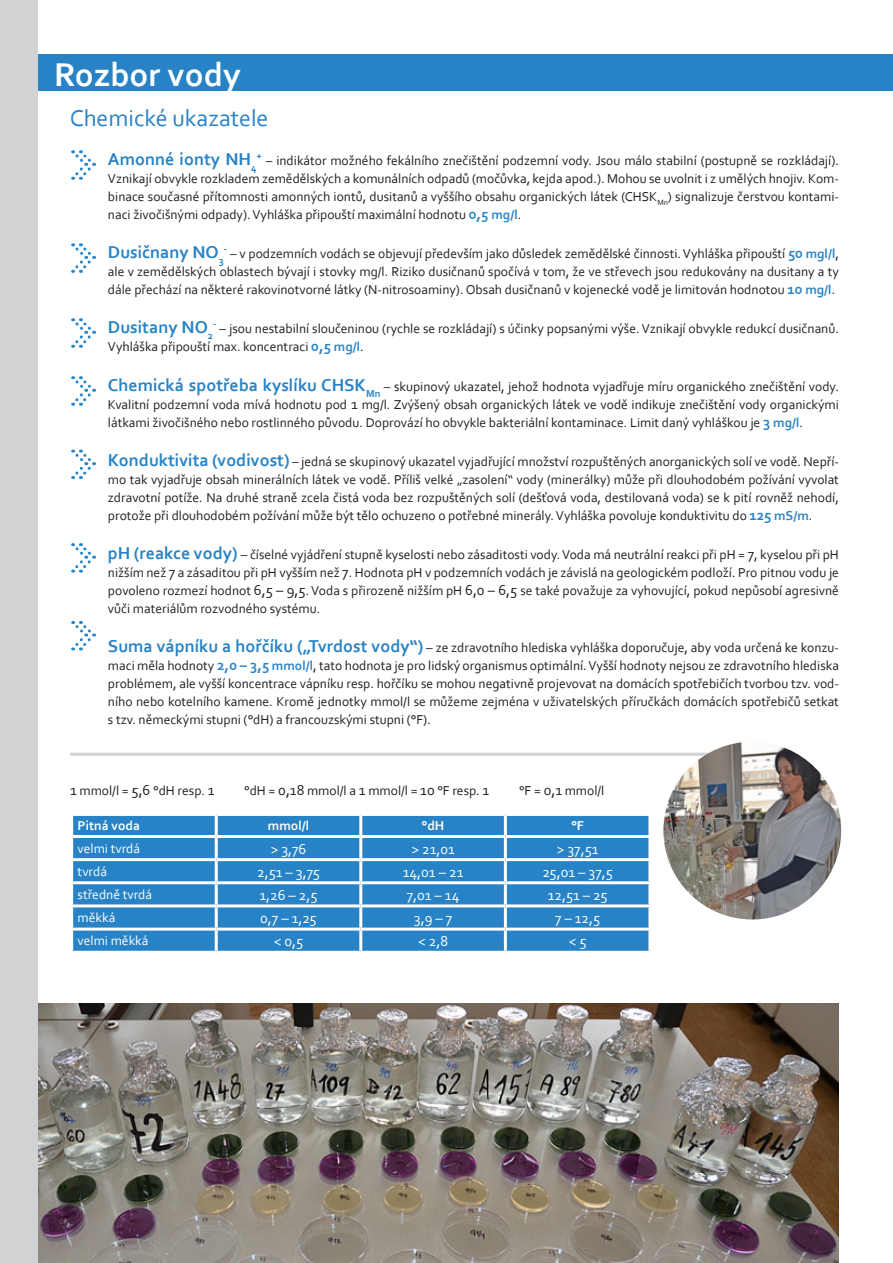
<style>
.page{position:relative;width:893px;height:1263px;background:#fff}
.page>*{position:absolute;margin:0;border:0;box-sizing:border-box;transform-origin:0 0}
.t1{font:700 34.5px "Corbel";color:#fff}
.t2{font:24px "Corbel";color:#2783c5}
.t3{font:700 18px "Corbel";color:#2783c5}
.t4{font:15px "Corbel";color:#fff}
.t5{font:13.5px/18px "Corbel";color:#231f20;text-align:justify}
.t6{font:13.5px "Corbel";color:#fff}
.t7{font:700 13.5px "Corbel";color:#fff}
.s1{font-weight:700;font-size:15px;color:#2783c5}
.s2{font-weight:700;color:#2783c5}
.s3{font-weight:700;font-size:18px;color:#2783c5}
.s4{font-size:15px}
</style>
<div class="page">
<img style="left:38px;top:1003px;width:801px;height:260px">
<div style="left:0;top:54px;width:893px;height:37px;background:#2783c5"></div>
<div style="left:73px;top:816px;width:575px;height:135px;background:#2783c5"></div>
<hr style="left:215px;top:816px;width:3px;height:19px;background:#fff">
<hr style="left:359px;top:816px;width:3px;height:19px;background:#fff">
<hr style="left:504px;top:816px;width:3px;height:19px;background:#fff">
<hr style="left:70px;top:835px;width:146px;height:3px;background:#fff">
<hr style="left:216px;top:835px;width:145px;height:3px;background:#fff">
<hr style="left:215px;top:838px;width:3px;height:20px;background:#fff">
<hr style="left:361px;top:835px;width:144px;height:3px;background:#fff">
<hr style="left:359px;top:838px;width:3px;height:20px;background:#fff">
<hr style="left:505px;top:835px;width:146px;height:3px;background:#fff">
<hr style="left:504px;top:838px;width:3px;height:20px;background:#fff">
<hr style="left:70px;top:858px;width:146px;height:3px;background:#fff">
<hr style="left:216px;top:858px;width:145px;height:3px;background:#fff">
<hr style="left:215px;top:861px;width:3px;height:20px;background:#fff">
<hr style="left:361px;top:858px;width:144px;height:3px;background:#fff">
<hr style="left:359px;top:861px;width:3px;height:20px;background:#fff">
<hr style="left:505px;top:858px;width:146px;height:3px;background:#fff">
<hr style="left:504px;top:861px;width:3px;height:20px;background:#fff">
<hr style="left:70px;top:881px;width:146px;height:3px;background:#fff">
<hr style="left:216px;top:881px;width:145px;height:3px;background:#fff">
<hr style="left:215px;top:884px;width:3px;height:20px;background:#fff">
<hr style="left:361px;top:881px;width:144px;height:3px;background:#fff">
<hr style="left:359px;top:884px;width:3px;height:20px;background:#fff">
<hr style="left:505px;top:881px;width:146px;height:3px;background:#fff">
<hr style="left:504px;top:884px;width:3px;height:20px;background:#fff">
<hr style="left:70px;top:904px;width:146px;height:3px;background:#fff">
<hr style="left:216px;top:904px;width:145px;height:3px;background:#fff">
<hr style="left:215px;top:907px;width:3px;height:20px;background:#fff">
<hr style="left:361px;top:904px;width:144px;height:3px;background:#fff">
<hr style="left:359px;top:907px;width:3px;height:20px;background:#fff">
<hr style="left:505px;top:904px;width:146px;height:3px;background:#fff">
<hr style="left:504px;top:907px;width:3px;height:20px;background:#fff">
<hr style="left:70px;top:927px;width:146px;height:3px;background:#fff">
<hr style="left:216px;top:927px;width:145px;height:3px;background:#fff">
<hr style="left:215px;top:930px;width:3px;height:21px;background:#fff">
<hr style="left:361px;top:927px;width:144px;height:3px;background:#fff">
<hr style="left:359px;top:930px;width:3px;height:21px;background:#fff">
<hr style="left:505px;top:927px;width:146px;height:3px;background:#fff">
<hr style="left:504px;top:930px;width:3px;height:21px;background:#fff">
<hr style="left:70px;top:753px;width:711px;height:3px;background:#d1d2d4">
<div style="left:0;top:0;width:38px;height:1263px;background:#d1d2d4"></div>
<svg style="left:71px;top:150px;width:25px;height:30px"></svg>
<svg style="left:71px;top:243px;width:25px;height:30px"></svg>
<svg style="left:71px;top:318px;width:25px;height:30px"></svg>
<svg style="left:71px;top:376px;width:25px;height:30px"></svg>
<svg style="left:71px;top:450px;width:25px;height:29px"></svg>
<svg style="left:71px;top:543px;width:25px;height:30px"></svg>
<svg style="left:71px;top:621px;width:25px;height:30px"></svg>
<img style="left:663px;top:742px;width:178px;height:177px;border-radius:89px">
<p class="t1" style="left:54px;top:53px;width:188px">Rozbor vody</p>
<p class="t2" style="left:70px;top:103px;width:200px">Chemické ukazatele</p>
<p class="t3" style="left:108px;top:148px;width:150px">Amonné ionty NH<sub>4</sub></p>
<p class="t5" style="left:108px;top:151px;width:732px;text-indent:149px"><sup>+</sup> – indikátor možného fekálního znečištění podzemní vody. Jsou málo stabilní (postupně se rozkládají).<br>Vznikají obvykle rozkladem zemědělských a komunálních odpadů (močůvka, kejda apod.). Mohou se uvolnit i z umělých hnojiv. Kom&shy;binace současné přítomnosti amonných iontů, dusitanů a vyššího obsahu organických látek (CHSK<sub>Mn</sub>) signalizuje čerstvou kontami&shy;naci živočišnými odpady). Vyhláška připouští maximální hodnotu <span class="s1">0,5</span> <span class="s2">mg/l</span>.</p>
<p class="t3" style="left:108px;top:241px;width:117px">Dusičnany NO<sub>3</sub></p>
<p class="t5" style="left:108px;top:244px;width:732px;text-indent:116px"><sup>-</sup> – v podzemních vodách se objevují především jako důsledek zemědělské činnosti. Vyhláška připouští <span class="s1">50</span> <span class="s2">mgl/l</span>, ale v zemědělských oblastech bývají i stovky mg/l. Riziko dusičnanů spočívá v tom, že ve střevech jsou redukovány na dusitany a ty dále přechází na některé rakovinotvorné látky (N-nitrosoaminy). Obsah dusičnanů v kojenecké vodě je limitován hodnotou <span class="s1">10</span> <span class="s2">mg/l</span>.</p>
<p class="t3" style="left:108px;top:316px;width:107px">Dusitany NO<sub>2</sub></p>
<p class="t5" style="left:108px;top:320px;width:732px;text-indent:105px"><sup>-</sup> – jsou nestabilní sloučeninou (rychle se rozkládají) s účinky popsanými výše. Vznikají obvykle redukcí dusičnanů.<br>Vyhláška připouští max. koncentraci <span class="s1">0,5</span> <span class="s2">mg/l</span>.</p>
<p class="t5" style="left:108px;top:377px;width:732px"><span class="s3">Chemická spotřeba kyslíku CHSK</span><sub>Mn</sub> – skupinový ukazatel, jehož hodnota vyjadřuje míru organického znečištění vody.<br>Kvalitní podzemní voda mívá hodnotu pod <span class="s4">1</span> mg/l. Zvýšený obsah organických látek ve vodě indikuje znečištění vody organickými látkami živočišného nebo rostlinného původu. Doprovází ho obvykle bakteriální kontaminace. Limit daný vyhláškou je <span class="s1">3</span> <span class="s2">mg/l</span>.</p>
<p class="t5" style="left:108px;top:452px;width:732px"><span class="s3">Konduktivita (vodivost)</span> – jedná se skupinový ukazatel vyjadřující množství rozpuštěných anorganických solí ve vodě. Nepří&shy;mo tak vyjadřuje obsah minerálních látek ve vodě. Příliš velké „zasolení“ vody (minerálky) může při dlouhodobém požívání vyvolat zdravotní potíže. Na druhé straně zcela čistá voda bez rozpuštěných solí (dešťová voda, destilovaná voda) se k pití rovněž nehodí, protože při dlouhodobém požívání může být tělo ochuzeno o potřebné minerály. Vyhláška povoluje konduktivitu do <span class="s1">125</span> <span class="s2">mS/m</span>.</p>
<p class="t5" style="left:108px;top:545px;width:732px"><span class="s3">pH (reakce vody)</span> – číselné vyjádření stupně kyselosti nebo zásaditosti vody. Voda má neutrální reakci při pH = <span class="s4">7</span>, kyselou při pH nižším než <span class="s4">7</span> a zásaditou při pH vyšším než <span class="s4">7</span>. Hodnota pH v podzemních vodách je závislá na geologickém podloží. Pro pitnou vodu je povoleno rozmezí hodnot <span class="s4">6,5 – 9,5</span>. Voda s přirozeně nižším pH <span class="s4">6,0 – 6,5</span> se také považuje za vyhovující, pokud nepůsobí agresivně vůči materiálům rozvodného systému.</p>
<p class="t5" style="left:108px;top:639px;width:732px"><span class="s3">Suma vápníku a hořčíku („Tvrdost vody“)</span> – ze zdravotního hlediska vyhláška doporučuje, aby voda určená ke konzu&shy;maci měla hodnoty <span class="s1">2,0 – 3,5</span> <span class="s2">mmol/l</span>, tato hodnota je pro lidský organismus optimální. Vyšší hodnoty nejsou ze zdravotního hlediska problémem, ale vyšší koncentrace vápníku resp. hořčíku se mohou negativně projevovat na domácích spotřebičích tvorbou tzv. vod&shy;ního nebo kotelního kamene. Kromě jednotky mmol/l se můžeme zejména v uživatelských příručkách domácích spotřebičů setkat s tzv. německými stupni (°dH) a francouzskými stupni (°F).</p>
<p class="t5" style="left:70px;top:781px;width:146px"><span class="s4">1</span> mmol/l = <span class="s4">5,6</span> °dH resp. <span class="s4">1</span></p>
<p class="t5" style="left:244px;top:781px;width:247px">°dH = <span class="s4">0,18</span> mmol/l a <span class="s4">1</span> mmol/l = <span class="s4">10</span> °F resp. <span class="s4">1</span></p>
<p class="t5" style="left:519px;top:781px;width:87px">°F = <span class="s4">0,1</span> mmol/l</p>
<p class="t7" style="left:78px;top:818px;width:64px">Pitná voda</p>
<p class="t7" style="left:268px;top:818px;width:43px">mmol/l</p>
<p class="t7" style="left:422px;top:818px;width:24px">°dH</p>
<p class="t7" style="left:571px;top:818px;width:14px">°F</p>
<p class="t6" style="left:78px;top:840px;width:64px">velmi tvrdá</p>
<p class="t4" style="left:271px;top:839px;width:37px">&gt; 3,76</p>
<p class="t4" style="left:411px;top:839px;width:45px">&gt; 21,01</p>
<p class="t4" style="left:557px;top:839px;width:43px">&gt; 37,51</p>
<p class="t6" style="left:78px;top:863px;width:31px">tvrdá</p>
<p class="t4" style="left:257px;top:862px;width:64px">2,51 – 3,75</p>
<p class="t4" style="left:403px;top:862px;width:62px">14,01 – 21</p>
<p class="t4" style="left:542px;top:862px;width:72px">25,01 – 37,5</p>
<p class="t6" style="left:78px;top:886px;width:76px">středně tvrdá</p>
<p class="t4" style="left:259px;top:886px;width:60px">1,26 – 2,5</p>
<p class="t4" style="left:407px;top:886px;width:54px">7,01 – 14</p>
<p class="t4" style="left:548px;top:886px;width:62px">12,51 – 25</p>
<p class="t6" style="left:78px;top:909px;width:39px">měkká</p>
<p class="t4" style="left:260px;top:909px;width:58px">0,7 – 1,25</p>
<p class="t4" style="left:414px;top:909px;width:40px">3,9 – 7</p>
<p class="t4" style="left:555px;top:909px;width:47px">7 – 12,5</p>
<p class="t6" style="left:78px;top:932px;width:72px">velmi měkká</p>
<p class="t4" style="left:274px;top:932px;width:31px">&lt; 0,5</p>
<p class="t4" style="left:418px;top:932px;width:32px">&lt; 2,8</p>
<p class="t4" style="left:569px;top:932px;width:19px">&lt; 5</p>
</div>
